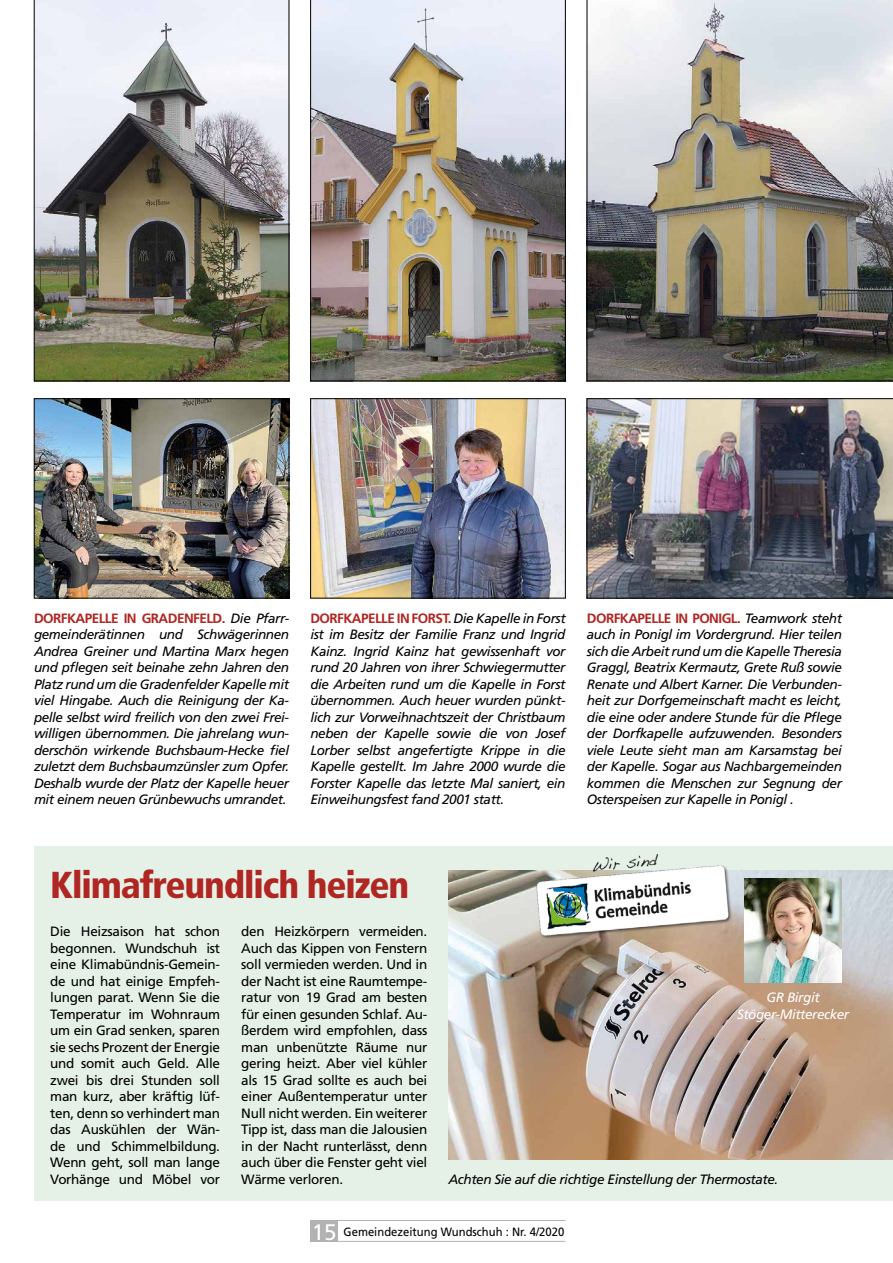
<style>
.page{position:relative;width:893px;height:1263px;background:#fff}
.page>*{position:absolute;margin:0;border:0;box-sizing:border-box;transform-origin:0 0}
.t1{font:900 condensed 37.5px "Frutiger LT Std";letter-spacing:-.03em;color:#af2622}
.t2{font:italic 13.5px/16.5px "Frutiger LT Std";letter-spacing:-.03em;color:#000;text-align:justify}
.t3{font:13.5px/16.5px "Frutiger LT Std";letter-spacing:-.02em;color:#000;text-align:justify}
.t4{font:italic 13.5px/16.5px "Frutiger LT Std";letter-spacing:-.03em;color:#fff;text-align:center}
.t5{font:12px "Frutiger LT Std";color:#000;scale:.94 1}
.s1{font-weight:700;font-style:normal;color:#af2622}
.s2{font-size:22.5px;color:#fff}
</style>
<div class="page">
<div style="left:310px;top:1220px;width:28px;height:22px;background:#b3b2b2"></div>
<hr style="left:310px;top:1220px;width:256px;height:1px;background:#b3b2b2">
<hr style="left:310px;top:1241px;width:256px;height:1px;background:#b3b2b2">
<img style="left:34px;top:0;width:255px;height:381px">
<img style="left:587px;top:0;width:306px;height:381px">
<img style="left:36px;top:400px;width:251px;height:196px">
<div style="left:34px;top:398px;width:255px;height:200px;border:1px solid #000"></div>
<img style="left:587px;top:398px;width:306px;height:200px">
<img style="left:310px;top:0;width:256px;height:381px">
<img style="left:312px;top:400px;width:252px;height:196px">
<div style="left:310px;top:398px;width:256px;height:200px;border:1px solid #000"></div>
<div style="left:34px;top:846px;width:859px;height:354px;background:#e5f1e6"></div>
<img style="left:449px;top:870px;width:444px;height:290px">
<img style="left:744px;top:878px;width:98px;height:104px">
<img style="left:533px;top:855px;width:202px;height:85px">
<p class="t2" style="left:34px;top:610px;width:257px"><span class="s1">DORFKAPELLE IN GRADENFELD.</span> Die Pfarr&shy;gemeinderätinnen und Schwägerinnen Andrea Greiner und Martina Marx hegen und pflegen seit beinahe zehn Jahren den Platz rund um die Gradenfelder Kapelle mit viel Hingabe. Auch die Reinigung der Ka&shy;pelle selbst wird freilich von den zwei Frei&shy;willigen übernommen. Die jahrelang wun&shy;derschön wirkende Buchsbaum-Hecke fiel zuletzt dem Buchsbaumzünsler zum Opfer.<br>Deshalb wurde der Platz der Kapelle heuer mit einem neuen Grünbewuchs umrandet.</p>
<p class="t2" style="left:587px;top:610px;width:257px"><span class="s1">DORFKAPELLE IN PONIGL.</span> Teamwork steht auch in Ponigl im Vordergrund. Hier teilen sich die Arbeit rund um die Kapelle Theresia Graggl, Beatrix Kermautz, Grete Ruß sowie Renate und Albert Karner. Die Verbunden&shy;heit zur Dorfgemeinschaft macht es leicht, die eine oder andere Stunde für die Pflege der Dorfkapelle aufzuwenden. Besonders viele Leute sieht man am Karsamstag bei der Kapelle. Sogar aus Nachbargemeinden kommen die Menschen zur Segnung der Osterspeisen zur Kapelle in Ponigl .</p>
<p class="t2" style="left:310px;top:610px;width:257px"><span class="s1">DORFKAPELLE IN FORST.</span> Die Kapelle in Forst ist im Besitz der Familie Franz und Ingrid Kainz. Ingrid Kainz hat gewissenhaft vor rund 20 Jahren von ihrer Schwiegermutter die Arbeiten rund um die Kapelle in Forst übernommen. Auch heuer wurden pünkt&shy;lich zur Vorweihnachtszeit der Christbaum neben der Kapelle sowie die von Josef Lorber selbst angefertigte Krippe in die Kapelle gestellt. Im Jahre 2000 wurde die Forster Kapelle das letzte Mal saniert, ein Einweihungsfest fand 2001 statt.</p>
<h1 class="t1" style="left:50px;top:863px;width:361px">Klimafreundlich heizen</h1>
<p class="t3" style="left:50px;top:923px;width:171px">Die Heizsaison hat schon begonnen. Wundschuh ist eine Klimabündnis-Gemein&shy;de und hat einige Empfeh&shy;lungen parat. Wenn Sie die Temperatur im Wohnraum um ein Grad senken, sparen sie sechs Prozent der Energie und somit auch Geld. Alle zwei bis drei Stunden soll man kurz, aber kräftig lüf&shy;ten, denn so verhindert man das Auskühlen der Wän&shy;de und Schimmelbildung.<br>Wenn geht, soll man lange Vorhänge und Möbel vor</p>
<p class="t3" style="left:241px;top:923px;width:188px">den Heizkörpern vermeiden.<br>Auch das Kippen von Fenstern soll vermieden werden. Und in der Nacht ist eine Raumtempe&shy;ratur von 19 Grad am besten für einen gesunden Schlaf. Au&shy;ßerdem wird empfohlen, dass man unbenützte Räume nur gering heizt. Aber viel kühler als 15 Grad sollte es auch bei einer Außentemperatur unter Null nicht werden. Ein weiterer Tipp ist, dass man die Jalousien in der Nacht runterlässt, denn auch über die Fenster geht viel Wärme verloren.</p>
<p class="t4" style="left:737px;top:989px;width:114px">GR Birgit<br>Stöger-Mitterecker</p>
<p class="t2" style="left:449px;top:1171px;width:331px">Achten Sie auf die richtige Einstellung der Thermostate.</p>
<p class="t5" style="left:312px;top:1224px;width:270px"><span class="s2">15</span> Gemeindezeitung Wundschuh : Nr. 4/2020</p>
</div>
